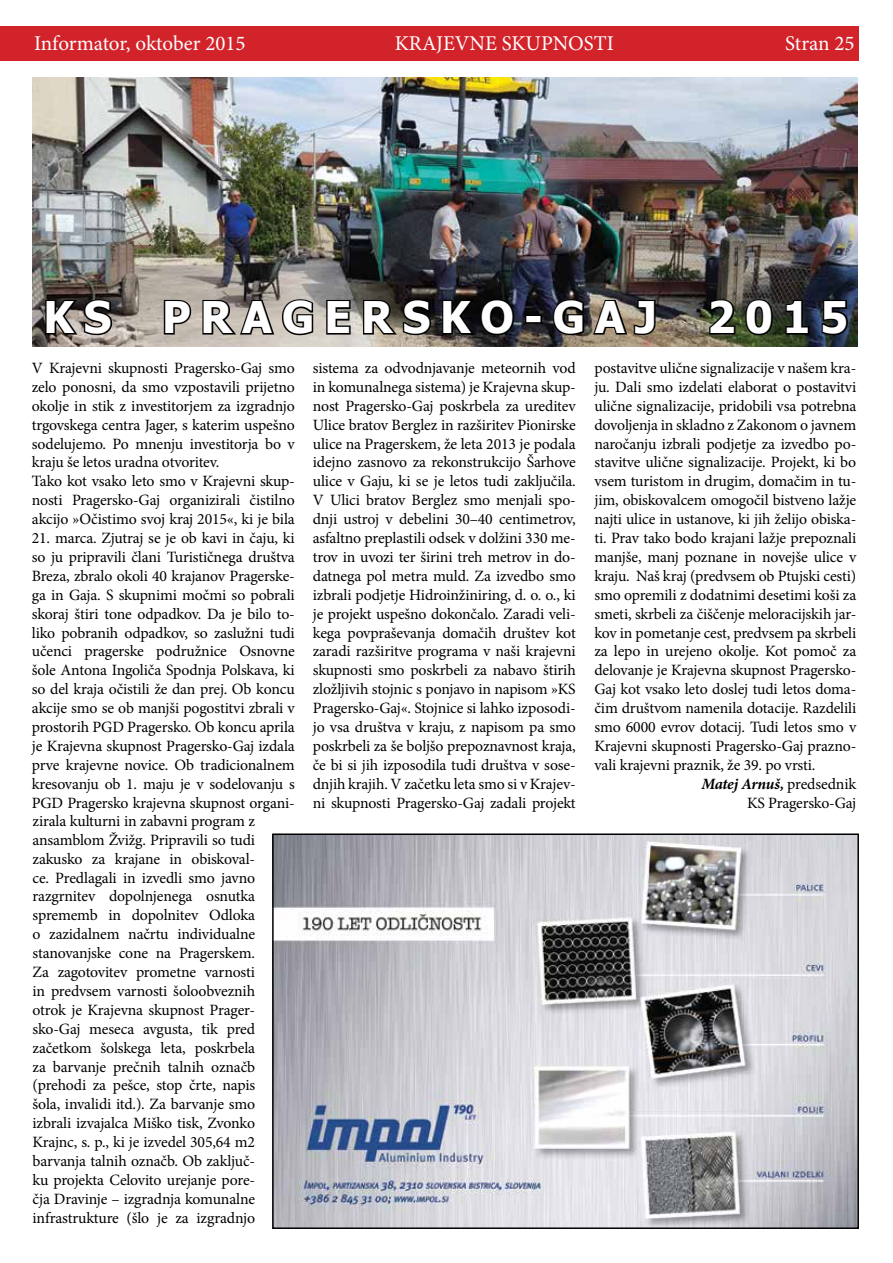
<style>
.page{position:relative;width:893px;height:1263px;background:#fff}
.page>*{position:absolute;margin:0;border:0;box-sizing:border-box;transform-origin:0 0}
.t1{font:700 43.5px "Tahoma";letter-spacing:.23em;color:#fff}
.t2{font:21px "Minion Pro";color:#fff}
.t3{font:15.75px/18.9px "Minion Pro";letter-spacing:-.01em;color:#000;text-align:justify}
.t4{font:italic 700 15.75px "Minion Pro";letter-spacing:-.02em;color:#000}
.s1{font-weight:400;font-style:normal}
</style>
<div class="page">
<div style="left:0;top:26px;width:859px;height:35px;background:#d2232a"></div>
<img style="left:33px;top:78px;width:824px;height:268px">
<svg style="left:44px;top:297px;width:70px;height:40px"></svg>
<svg style="left:162px;top:298px;width:31px;height:38px"></svg>
<svg style="left:201px;top:297px;width:114px;height:40px"></svg>
<svg style="left:325px;top:298px;width:27px;height:38px"></svg>
<svg style="left:361px;top:297px;width:72px;height:40px"></svg>
<svg style="left:441px;top:298px;width:75px;height:39px"></svg>
<div style="left:525px;top:315px;width:17px;height:9px;border:3px solid #000"></div>
<svg style="left:551px;top:297px;width:107px;height:40px"></svg>
<svg style="left:708px;top:297px;width:29px;height:39px"></svg>
<svg style="left:743px;top:297px;width:32px;height:40px"></svg>
<svg style="left:784px;top:298px;width:27px;height:38px"></svg>
<svg style="left:820px;top:298px;width:30px;height:39px"></svg>
<img style="left:275px;top:836px;width:581px;height:390px">
<div style="left:272px;top:833px;width:587px;height:396px;border:2px solid #000"></div>
<h2 class="t2" style="left:34px;top:30px;width:213px">Informator, oktober 2015</h2>
<h2 class="t2" style="left:395px;top:29px;width:221px">KRAJEVNE SKUPNOSTI</h2>
<h2 class="t2" style="left:785px;top:30px;width:71px">Stran 25</h2>
<h1 class="t1" style="left:44px;top:287px;width:806px">KS PRAGERSKO-GAJ 2015</h1>
<p class="t3" style="left:594px;top:358px;width:263px">postavitve ulične signalizacije v našem kra-</p>
<p class="t3" style="left:594px;top:377px;width:263px">ju. Dali smo izdelati elaborat o postavitvi</p>
<p class="t3" style="left:594px;top:396px;width:263px">ulične signalizacije, pridobili vsa potrebna</p>
<p class="t3" style="left:594px;top:415px;width:263px">dovoljenja in skladno z Zakonom o javnem</p>
<p class="t3" style="left:594px;top:434px;width:263px">naročanju izbrali podjetje za izvedbo po-</p>
<p class="t3" style="left:594px;top:453px;width:263px">stavitve ulične signalizacije. Projekt, ki bo</p>
<p class="t3" style="left:594px;top:472px;width:263px">vsem turistom in drugim, domačim in tu-</p>
<p class="t3" style="left:594px;top:491px;width:263px">jim, obiskovalcem omogočil bistveno lažje</p>
<p class="t3" style="left:594px;top:510px;width:263px">najti ulice in ustanove, ki jih želijo obiska-</p>
<p class="t3" style="left:594px;top:529px;width:263px">ti. Prav tako bodo krajani lažje prepoznali</p>
<p class="t3" style="left:594px;top:547px;width:263px">manjše, manj poznane in novejše ulice v</p>
<p class="t3" style="left:594px;top:566px;width:263px">kraju. Naš kraj (predvsem ob Ptujski cesti)</p>
<p class="t3" style="left:594px;top:585px;width:263px">smo opremili z dodatnimi desetimi koši za</p>
<p class="t3" style="left:594px;top:604px;width:263px">smeti, skrbeli za čiščenje meloracijskih jar-</p>
<p class="t3" style="left:594px;top:623px;width:263px">kov in pometanje cest, predvsem pa skrbeli</p>
<p class="t3" style="left:594px;top:642px;width:263px">za lepo in urejeno okolje. Kot pomoč za</p>
<p class="t3" style="left:594px;top:661px;width:263px">delovanje je Krajevna skupnost Pragersko-</p>
<p class="t3" style="left:594px;top:680px;width:263px">Gaj kot vsako leto doslej tudi letos doma-</p>
<p class="t3" style="left:594px;top:699px;width:263px">čim društvom namenila dotacije. Razdelili</p>
<p class="t3" style="left:594px;top:718px;width:263px">smo 6000 evrov dotacij. Tudi letos smo v</p>
<p class="t3" style="left:594px;top:736px;width:263px">Krajevni skupnosti Pragersko-Gaj prazno-</p>
<p class="t3" style="left:594px;top:755px;width:222px">vali krajevni praznik, že 39. po vrsti.</p>
<p class="t4" style="left:701px;top:772px;width:156px">Matej Arnuš, <span class="s1">predsednik</span></p>
<p class="t3" style="left:747px;top:793px;width:111px">KS Pragersko-Gaj</p>
<p class="t3" style="left:33px;top:811px;width:224px">zirala kulturni in zabavni program z ansamblom Žvižg. Pripravili so tudi zakusko za krajane in obiskoval&shy;ce. Predlagali in izvedli smo javno razgrnitev dopolnjenega osnutka sprememb in dopolnitev Odloka o zazidalnem načrtu individualne stanovanjske cone na Pragerskem.<br>Za zagotovitev prometne varnosti in predvsem varnosti šoloobveznih otrok je Krajevna skupnost Prager&shy;sko-Gaj meseca avgusta, tik pred začetkom šolskega leta, poskrbela za barvanje prečnih talnih označb (prehodi za pešce, stop črte, napis šola, invalidi itd.). Za barvanje smo izbrali izvajalca Miško tisk, Zvonko Krajnc, s. p., ki je izvedel 305,64 m2 barvanja talnih označb. Ob zaključ&shy;ku projekta Celovito urejanje pore&shy;čja Dravinje – izgradnja komunalne infrastrukture (šlo je za izgradnjo</p>
<p class="t3" style="left:32px;top:358px;width:264px;text-align:left">V Krajevni skupnosti Pragersko-Gaj smo zelo ponosni, da smo vzpostavili prijetno okolje in stik z investitorjem za izgradnjo trgovskega centra Jager, s katerim uspešno sodelujemo. Po mnenju investitorja bo v kraju še letos uradna otvoritev.<br>Tako kot vsako leto smo v Krajevni skup&shy;nosti Pragersko-Gaj organizirali čistilno akcijo »Očistimo svoj kraj 2015«, ki je bila</p>
<p class="t3" style="left:32px;top:529px;width:264px">21. marca. Zjutraj se je ob kavi in čaju, ki so ju pripravili člani Turističnega društva Breza, zbralo okoli 40 krajanov Pragerske&shy;ga in Gaja. S skupnimi močmi so pobrali skoraj štiri tone odpadkov. Da je bilo to&shy;liko pobranih odpadkov, so zaslužni tudi učenci pragerske podružnice Osnovne šole Antona Ingoliča Spodnja Polskava, ki so del kraja očistili že dan prej. Ob koncu akcije smo se ob manjši pogostitvi zbrali v prostorih PGD Pragersko. Ob koncu aprila je Krajevna skupnost Pragersko-Gaj izdala prve krajevne novice. Ob tradicionalnem kresovanju ob 1. maju je v sodelovanju s PGD Pragersko krajevna skupnost organi-</p>
<p class="t3" style="left:313px;top:358px;width:265px">sistema za odvodnjavanje meteornih vod in komunalnega sistema) je Krajevna skup&shy;nost Pragersko-Gaj poskrbela za ureditev Ulice bratov Berglez in razširitev Pionirske ulice na Pragerskem, že leta 2013 je podala idejno zasnovo za rekonstrukcijo Šarhove ulice v Gaju, ki se je letos tudi zaključila.<br>V Ulici bratov Berglez smo menjali spo&shy;dnji ustroj v debelini 30–40 centimetrov, asfaltno preplastili odsek v dolžini 330 me&shy;trov in uvozi ter širini treh metrov in do&shy;datnega pol metra muld. Za izvedbo smo izbrali podjetje Hidroinžiniring, d. o. o., ki je projekt uspešno dokončalo. Zaradi veli&shy;kega povpraševanja domačih društev kot zaradi razširitve programa v naši krajevni skupnosti smo poskrbeli za nabavo štirih zložljivih stojnic s ponjavo in napisom »KS Pragersko-Gaj«. Stojnice si lahko izposodi&shy;jo vsa društva v kraju, z napisom pa smo poskrbeli za še boljšo prepoznavnost kraja, če bi si jih izposodila tudi društva v sose&shy;dnjih krajih. V začetku leta smo si v Krajev&shy;ni skupnosti Pragersko-Gaj zadali projekt</p>
</div>
